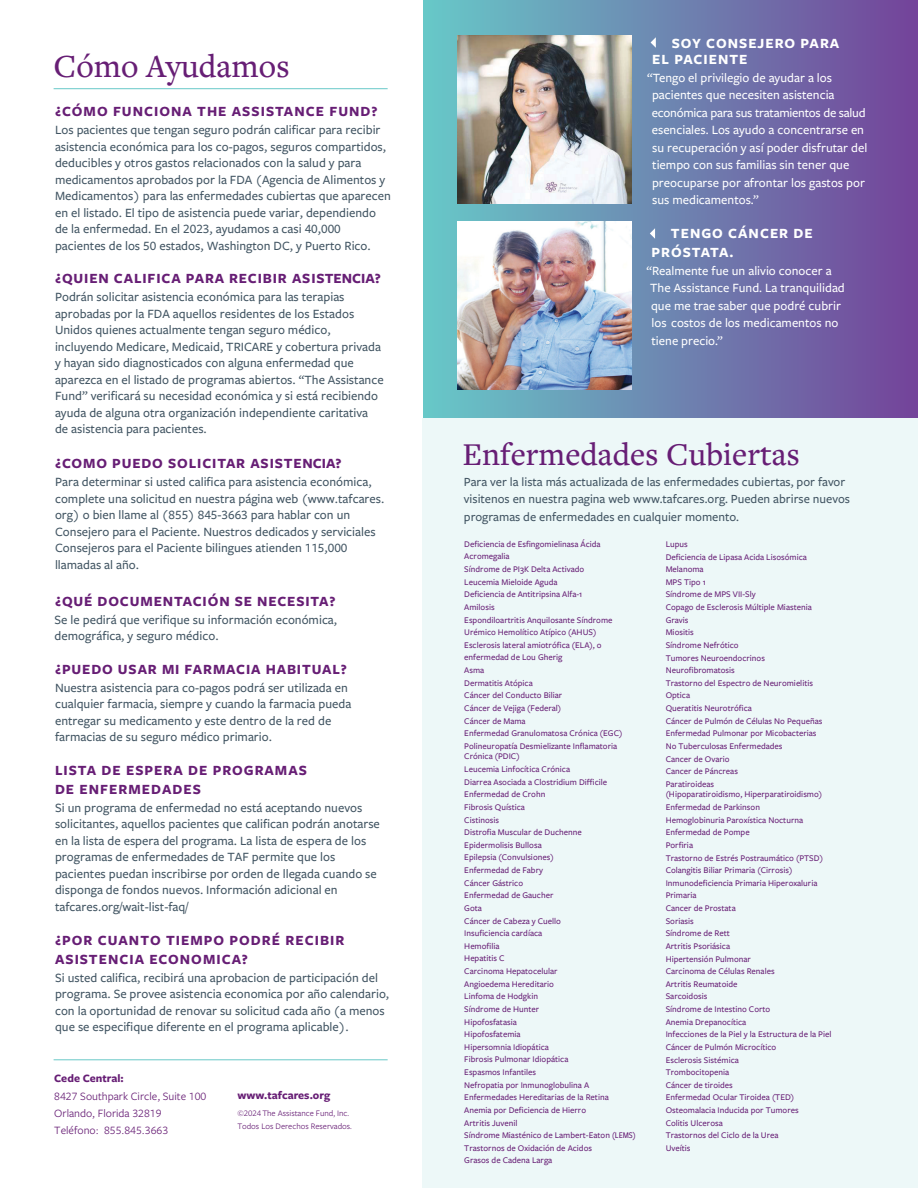
<style>
.page{position:relative;width:918px;height:1188px;background:#fff}
.page>*{position:absolute;margin:0;border:0;box-sizing:border-box;transform-origin:0 0}
.t1{font:500 33.6px "Freight Text Pro";color:#671e75}
.t2{font:500 33px "Freight Text Pro";color:#671e75}
.t3{font:700 14.55px/18.8px "Freight Sans Pro";letter-spacing:.06em;color:#671e75}
.t4{font:700 14.55px/16.4px "Freight Sans Pro";letter-spacing:.07em;color:#fff}
.t5{font:500 13.2px/16.5px "Freight Sans Pro";color:#425563}
.t6{font:500 13.2px/17.5px "Freight Sans Pro";color:#fff}
.t7{font:500 12.9px/17.2px "Freight Sans Pro";color:#425563}
.t8{font:11.7px/17px "Freight Sans Pro";color:#671e75}
.t9{font:700 11.7px "Freight Sans Pro";color:#671e75}
.t10{font:500 9px/12.6px "Freight Sans Pro";color:#671e75}
.t11{font:8.7px/13.4px "Freight Sans Pro";color:#671e75}
.s1{font-family:"Freight Sans Cond Pro"}
</style>
<div class="page">
<div style="left:424px;top:0;width:494px;height:430px;background:linear-gradient(to right,#6acac9,#74449a)"></div>
<svg style="left:651px;top:37px;width:5px;height:11px"></svg>
<svg style="left:650px;top:228px;width:5px;height:11px"></svg>
<img style="left:457px;top:35px;width:174px;height:168px">
<img style="left:457px;top:222px;width:174px;height:168px">
<div style="left:423px;top:419px;width:495px;height:769px;background:#edf8f8"></div>
<hr style="left:54px;top:88px;width:334px;height:1px;background:#68c8c8">
<hr style="left:54px;top:1059px;width:334px;height:1px;background:#68c8c7">
<h1 class="t1" style="left:54px;top:44px;width:238px">Cómo Ayudamos</h1>
<h3 class="t3" style="left:55px;top:101px;width:324px">¿CÓMO FUNCIONA THE ASSISTANCE FUND?</h3>
<p class="t5" style="left:55px;top:121px;width:337px">Los pacientes que tengan seguro podrán calificar para recibir asistencia económica para los co-pagos, seguros compartidos, deducibles y otros gastos relacionados con la salud y para medicamentos aprobados por la FDA (Agencia de Alimentos y Medicamentos) para las enfermedades cubiertas que aparecen en el listado. El tipo de asistencia puede variar, dependiendo de la enfermedad. En el 2023, ayudamos a casi 40,000 pacientes de los 50 estados, Washington DC, y Puerto Rico.</p>
<h3 class="t3" style="left:55px;top:269px;width:327px">¿QUIEN CALIFICA PARA RECIBIR ASISTENCIA?</h3>
<p class="t5" style="left:55px;top:288px;width:330px">Podrán solicitar asistencia económica para las terapias aprobadas por la FDA aquellos residentes de los Estados Unidos quienes actualmente tengan seguro médico, incluyendo Medicare, Medicaid, TRICARE y cobertura privada y hayan sido diagnosticados con alguna enfermedad que aparezca en el listado de programas abiertos. “The Assistance Fund” verificará su necesidad económica y si está recibiendo ayuda de alguna otra organización independiente caritativa de asistencia para pacientes.</p>
<h3 class="t3" style="left:55px;top:454px;width:288px">¿COMO PUEDO SOLICITAR ASISTENCIA?</h3>
<p class="t5" style="left:55px;top:473px;width:331px">Para determinar si usted califica para asistencia económica, complete una solicitud en nuestra página web (www.tafcares. org) o bien llame al (855) 845-3663 para hablar con un Consejero para el Paciente. Nuestros dedicados y serviciales Consejeros para el Paciente bilingues atienden 115,000 llamadas al año.</p>
<h3 class="t3" style="left:55px;top:591px;width:282px">¿QUÉ DOCUMENTACIÓN SE NECESITA?</h3>
<h3 class="t5" style="left:55px;top:611px;width:284px">Se le pedirá que verifique su información económica, demográfica, y seguro médico.</h3>
<h3 class="t3" style="left:55px;top:659px;width:293px">¿PUEDO USAR MI FARMACIA HABITUAL?</h3>
<h3 class="t5" style="left:55px;top:678px;width:298px">Nuestra asistencia para co-pagos podrá ser utilizada en cualquier farmacia, siempre y cuando la farmacia pueda entregar su medicamento y este dentro de la red de farmacias de su seguro médico primario.</h3>
<h3 class="t3" style="left:55px;top:760px;width:253px">LISTA DE ESPERA DE PROGRAMAS<br>DE ENFERMEDADES</h3>
<p class="t5" style="left:55px;top:798px;width:326px">Si un programa de enfermedad no está aceptando nuevos solicitantes, aquellos pacientes que califican podrán anotarse en la lista de espera del programa. La lista de espera de los programas de enfermedades de TAF permite que los pacientes puedan inscribirse por orden de llegada cuando se disponga de fondos nuevos. Información adicional en tafcares.org/wait-list-faq/</p>
<h3 class="t3" style="left:55px;top:930px;width:291px">¿POR CUANTO TIEMPO PODRÉ RECIBIR<br>ASISTENCIA ECONOMICA?</h3>
<p class="t5" style="left:55px;top:969px;width:336px">Si usted califica, recibirá una aprobacion de participación del programa. Se provee asistencia economica por año calendario, con la oportunidad de renovar su solicitud cada año (a menos que se especifique diferente en el programa aplicable).</p>
<p class="t9" style="left:54px;top:1070px;width:71px">Cede Central:</p>
<p class="t8" style="left:54px;top:1087px;width:154px">8427 Southpark Circle, Suite 100<br>Orlando, Florida 32819<br>Teléfono: 855.845.3663</p>
<p class="t9" style="left:237px;top:1087px;width:94px">www.tafcares.org</p>
<p class="t11" style="left:237px;top:1106px;width:116px">©2024 The Assistance Fund, Inc.<br>Todos Los Derechos Reservados.</p>
<h3 class="t4" style="left:652px;top:34px;width:189px;text-indent:19px">SOY CONSEJERO PARA<br>EL PACIENTE</h3>
<p class="t6" style="left:652px;top:68px;width:217px;text-indent:-5px">“Tengo el privilegio de ayudar a los pacientes que necesiten asistencia económica para sus tratamientos de salud esenciales. Los ayudo a concentrarse en su recuperación y así poder disfrutar del tiempo con sus familias sin tener que preocuparse por afrontar los gastos por sus medicamentos.”</p>
<h3 class="t4" style="left:651px;top:224px;width:163px;line-height:18.9px;text-indent:19px">TENGO CÁNCER DE<br>PRÓSTATA.</h3>
<h3 class="t6" style="left:647px;top:261px;width:200px">“Realmente fue un alivio conocer a<br>The Assistance Fund. La tranquilidad que me trae saber que podré cubrir los costos de los medicamentos no tiene precio.”</h3>
<h2 class="t2" style="left:462px;top:432px;width:339px">Enfermedades Cubiertas</h2>
<h3 class="t7" style="left:464px;top:473px;width:388px">Para ver la lista más actualizada de las enfermedades cubiertas, por favor visitenos en nuestra pagina web www.tafcares.org. Pueden abrirse nuevos programas de enfermedades en cualquier momento.</h3>
<p class="t10" style="left:464px;top:537px;width:160px">Deficiencia de Esfingomielinasa Ácida<br>Acromegalia<br>Síndrome de PI3K Delta Activado<br>Leucemia Mieloide Aguda<br>Deficiencia de Antitripsina Alfa-1<br>Amilosis<br>Espondiloartritis Anquilosante Síndrome<br>Urémico Hemolítico Atípico (AHUS)<br>Esclerosis lateral amiotrófica (ELA), o enfermedad de Lou Gherig<br>Asma<br>Dermatitis Atópica<br>Cáncer del Conducto Biliar<br>Cáncer de Vejiga (Federal)<br>Cáncer de Mama<br>Enfermedad Granulomatosa Crónica (EGC)<br>Polineuropatía Desmielizante Inflamatoria</p>
<p class="t10" style="left:464px;top:750px;width:173px">Crónica (PDIC)<br>Leucemia Linfocítica Crónica<br>Diarrea Asociada a Clostridium Difficile<br>Enfermedad de Crohn<br>Fibrosis Quística<br>Cistinosis<br>Distrofia Muscular de Duchenne<br>Epidermolisis Bullosa<br>Epilepsia (Convulsiones)<br>Enfermedad de Fabry<br>Cáncer Gástrico<br>Enfermedad de Gaucher<br>Gota<br>Cáncer de Cabeza y Cuello<br>Insuficiencia cardíaca<br>Hemofilia<br>Hepatitis C<br>Carcinoma Hepatocelular<br>Angioedema Hereditario<br>Linfoma de Hodgkin<br>Síndrome de Hunter<br>Hipofosfatasia<br>Hipofosfatemia<br>Hipersomnia Idiopática<br>Fibrosis Pulmonar Idiopática<br>Espasmos Infantiles<br>Nefropatia por Inmunoglobulina A<br>Enfermedades Hereditarias de la Retina<br>Anemia por Deficiencia de Hierro<br>Artritis Juvenil<br>Síndrome Miasténico de Lambert-Eaton <span class="s1">(LEMS)<br></span>Trastornos de Oxidación de Acidos<br>Grasos de Cadena Larga</p>
<p class="t10" style="left:666px;top:537px;width:158px">Lupus<br>Deficiencia de Lipasa Acida Lisosómica<br>Melanoma<br>MPS Tipo 1<br>Síndrome de MPS VII-Sly<br>Copago de Esclerosis Múltiple Miastenia<br>Gravis<br>Miositis<br>Síndrome Nefrótico<br>Tumores Neuroendocrinos<br>Neurofibromatosis<br>Trastorno del Espectro de Neuromielitis<br>Optica<br>Queratitis Neurotrófica<br>Cáncer de Pulmón de Células No Pequeñas<br>Enfermedad Pulmonar por Micobacterias<br>No Tuberculosas Enfermedades<br>Cancer de Ovario<br>Cancer de Páncreas<br>Paratiroideas</p>
<p class="t10" style="left:666px;top:788px;width:167px">(Hipoparatiroidismo, Hiperparatiroidismo)<br>Enfermedad de Parkinson<br>Hemoglobinuria Paroxística Nocturna<br>Enfermedad de Pompe<br>Porfiria<br>Trastorno de Estrés Postraumático (PTSD)<br>Colangitis Biliar Primaria (Cirrosis)<br>Inmunodeficiencia Primaria Hiperoxaluria<br>Primaria<br>Cancer de Prostata<br>Soriasis<br>Síndrome de Rett<br>Artritis Psoriásica<br>Hipertensión Pulmonar<br>Carcinoma de Células Renales<br>Artritis Reumatoide<br>Sarcoidosis<br>Síndrome de Intestino Corto<br>Anemia Drepanocítica<br>Infecciones de la Piel y la Estructura de la Piel<br>Cáncer de Pulmón Microcítico<br>Esclerosis Sistémica<br>Trombocitopenia<br>Cáncer de tiroides<br>Enfermedad Ocular Tiroidea (TED)<br>Osteomalacia Inducida por Tumores<br>Colitis Ulcerosa<br>Trastornos del Ciclo de la Urea<br>Uveítis</p>
</div>
